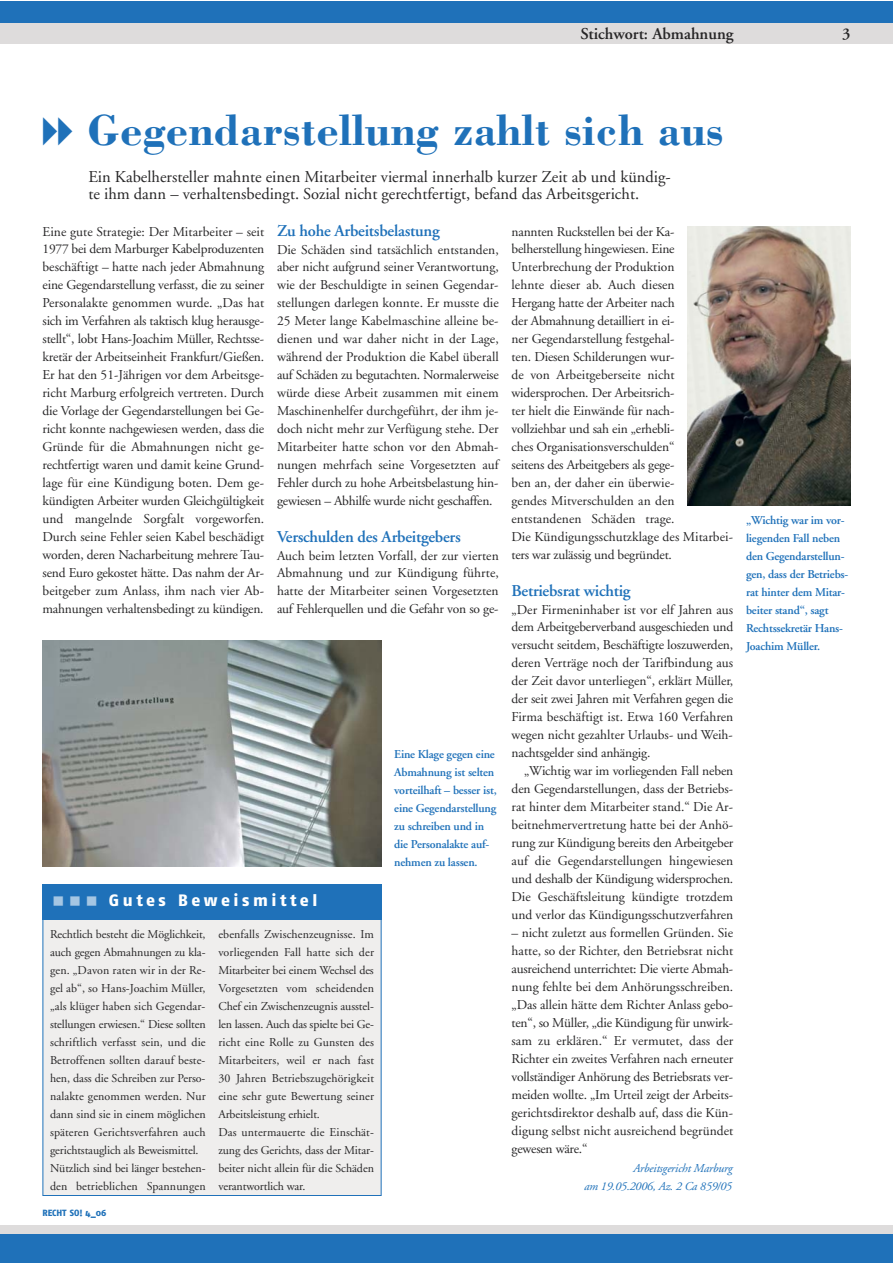
<style>
.page{position:relative;width:893px;height:1263px;background:#fff}
.page>*{position:absolute;margin:0;border:0;box-sizing:border-box;transform-origin:0 0}
.t1{font:700 45px "Bodoni";letter-spacing:.01em;color:#1f71b9}
.t2{font:16.5px/18px "Adobe Garamond";color:#272627}
.t3{font:600 16.5px "Adobe Garamond";letter-spacing:-.015em;color:#1f71b9}
.t4{font:600 16.5px "Adobe Garamond";color:#272627}
.t5{font:16.5px "Fago No Exb";letter-spacing:.215em;color:#fff}
.t6{font:13.5px/18px "Adobe Garamond";letter-spacing:-.01em;color:#272627;text-align:justify}
.t7{font:12px/18px "Adobe Garamond";letter-spacing:.005em;color:#272627}
.t8{font:600 12px/18px "Adobe Garamond";letter-spacing:-.015em;color:#1f71b9}
.t9{font:italic 12px/18px "Adobe Garamond";letter-spacing:-.015em;color:#1f71b9;text-align:right}
.t10{font:9px "Fago No Exb";color:#1f71b9}
</style>
<div class="page">
<img style="left:687px;top:226px;width:163px;height:280px">
<div style="left:43px;top:909px;width:338px;height:286px;background:#efeeed"></div>
<div style="left:43px;top:884px;width:338px;height:36px;background:#1f71b9"></div>
<div style="left:0;top:23px;width:892px;height:21px;background:#dedcdc"></div>
<div style="left:0;top:2px;width:892px;height:21px;background:#1f71b9"></div>
<div style="left:0;top:1226px;width:892px;height:37px;background:#1f71b9"></div>
<div style="left:0;top:1226px;width:892px;height:8px;background:#dedcdc"></div>
<img style="left:43px;top:640px;width:338px;height:226px">
<p class="t4" style="left:580px;top:27px;width:154px">Stichwort: Abmahnung</p>
<p class="t4" style="left:842px;top:27px;width:10px">3</p>
<h1 class="t1" style="left:87px;top:115px;width:638px">Gegendarstellung zahlt sich aus</h1>
<p class="t2" style="left:88px;top:169px;width:584px">Ein Kabelhersteller mahnte einen Mitarbeiter viermal innerhalb kurzer Zeit ab und kündig&shy;te ihm dann – verhaltensbedingt. Sozial nicht gerechtfertigt, befand das Arbeitsgericht.</p>
<p class="t6" style="left:511px;top:223px;width:223px;text-align:left">nannten Ruckstellen bei der Ka&shy;belherstellung hingewiesen. Eine<br>Unterbrechung der Produktion<br>lehnte dieser ab. Auch diesen<br>Hergang hatte der Arbeiter nach<br>der Abmahnung detailliert in ei-<br>ner Gegendarstellung festgehal-<br>ten. Diesen Schilderungen wur-<br>de von Arbeitgeberseite nicht widersprochen. Der Arbeitsrich-<br>ter hielt die Ein wände für nach-<br>vollziehbar und sah ein „erhebli-<br>ches Organisationsverschulden“<br>seitens des Arbeitgebers als gege-<br>ben an, der daher ein überwie-<br>gendes Mitverschulden an den entstandenen Schäden trage.<br>Die Kündigungsschutzklage des Mitarbei&shy;ters war zulässig und begründet.</p>
<p class="t3" style="left:511px;top:584px;width:121px">Betriebsrat wichtig</p>
<p class="t6" style="left:511px;top:601px;width:223px">„Der Firmeninhaber ist vor elf Jahren aus dem Arbeit geberverband ausgeschieden und versucht seitdem, Beschäftigte loszuwerden, deren Verträge noch der Tarifbindung aus der Zeit davor unterliegen“, erklärt Müller, der seit zwei Jahren mit Verfahren gegen die Firma beschäftigt ist. Etwa 160 Verfahren wegen nicht gezahlter Urlaubs- und Weih&shy;nachtsgelder sind anhängig.</p>
<p class="t6" style="left:511px;top:763px;width:223px;text-indent:13px">„Wichtig war im vorliegenden Fall neben den Gegendarstellungen, dass der Betriebs&shy;rat hinter dem Mitarbeiter stand.“ Die Ar&shy;beitnehmervertretung hatte bei der Anhö&shy;rung zur Kündigung bereits den Arbeitgeber auf die Gegendarstellungen hingewiesen und deshalb der Kündigung widersprochen.<br>Die Geschäftsleitung kündigte trotzdem und verlor das Kündigungsschutzverfahren</p>
<p class="t6" style="left:511px;top:925px;width:223px">– nicht zuletzt aus formellen Gründen. Sie hatte, so der Richter, den Betriebsrat nicht ausreichend unterrichtet: Die vierte Abmah&shy;nung fehlte bei dem Anhörungsschreiben. „Das allein hätte dem Richter Anlass gebo&shy;ten“, so Müller, „die Kündigung für unwirk&shy;sam zu erklären.“ Er vermutet, dass der Richter ein zweites Verfahren nach erneuter vollständiger Anhörung des Betriebsrats ver&shy;meiden wollte. „Im Urteil zeigt der Arbeits&shy;gerichtsdirektor deshalb auf, dass die Kün&shy;digung selbst nicht ausreichend begründet gewesen wäre.“</p>
<p class="t9" style="left:584px;top:1160px;width:150px">Arbeitsgericht Marburg<br>am 19.05.2006, Az. 2 Ca 859/05</p>
<p class="t10" style="left:43px;top:1210px;width:65px">RECHT SO! 4_06</p>
<p class="t6" style="left:43px;top:223px;width:223px">Eine gute Strategie: Der Mitarbeiter – seit 1977 bei dem Marburger Kabelproduzenten beschäftigt – hatte nach jeder Abmahnung eine Gegendarstellung verfasst, die zu seiner Personalakte genommen wurde. „Das hat sich im Verfahren als taktisch klug herausge&shy;stellt“, lobt Hans-Joachim Müller, Rechtsse&shy;kretär der Arbeitseinheit Frankfurt/Gießen.<br>Er hat den 51-Jährigen vor dem Arbeitsge&shy;richt Marburg erfolgreich vertreten. Durch die Vorlage der Gegendarstellungen bei Ge&shy;richt konnte nachgewiesen werden, dass die Gründe für die Abmahnungen nicht ge&shy;rechtfertigt waren und damit keine Grund&shy;lage für eine Kündigung boten. Dem ge&shy;kündigten Arbeiter wurden Gleichgültigkeit und mangelnde Sorgfalt vorgeworfen.<br>Durch seine Fehler seien Kabel beschädigt worden, deren Nacharbeitung mehrere Tau&shy;send Euro gekostet hätte. Das nahm der Ar&shy;beitgeber zum Anlass, ihm nach vier Ab&shy;mahnungen verhaltensbedingt zu kündigen.</p>
<p class="t3" style="left:277px;top:224px;width:164px">Zu hohe Arbeitsbelastung</p>
<p class="t6" style="left:277px;top:241px;width:223px">Die Schäden sind tatsächlich entstanden, aber nicht aufgrund seiner Verantwortung, wie der Beschuldigte in seinen Gegendar&shy;stellungen darlegen konnte. Er musste die 25 Meter lange Kabelmaschine alleine be&shy;dienen und war daher nicht in der Lage, während der Produktion die Kabel überall auf Schäden zu begutachten. Normalerweise würde diese Arbeit zusammen mit einem Maschinenhelfer durchgeführt, der ihm je&shy;doch nicht mehr zur Verfügung stehe. Der Mitarbeiter hatte schon vor den Abmah&shy;nungen mehrfach seine Vorgesetzten auf Fehler durch zu hohe Arbeitsbelastung hin&shy;gewiesen – Abhilfe wurde nicht geschaffen.</p>
<p class="t3" style="left:277px;top:530px;width:185px">Verschulden des Arbeitgebers</p>
<p class="t6" style="left:277px;top:547px;width:223px">Auch beim letzten Vorfall, der zur vierten Abmahnung und zur Kündigung führte, hatte der Mitarbeiter seinen Vorgesetzten auf Fehlerquellen und die Gefahr von so ge-</p>
<p class="t8" style="left:394px;top:746px;width:104px">Eine Klage gegen eine<br>Abmahnung ist selten vorteilhaft – besser ist, eine Gegendarstellung zu schreiben und in die Personalakte auf&shy;nehmen zu lassen.</p>
<p class="t5" style="left:109px;top:895px;width:210px">Gutes Beweismittel</p>
<p class="t7" style="left:50px;top:926px;width:157px">Rechtlich besteht die Möglichkeit, auch gegen Abmahnungen zu kla&shy;gen. „Davon raten wir in der Re&shy;gel ab“, so Hans-Joachim Müller, „als klüger haben sich Gegendar&shy;stellungen erwiesen.“ Diese sollten schriftlich verfasst sein, und die Betroffenen sollten darauf beste&shy;hen, dass die Schreiben zur Perso&shy;nal akte genommen werden. Nur dann sind sie in einem möglichen späteren Gerichtsverfahren auch gerichtstauglich als Beweismittel.<br>Nützlich sind bei länger bestehen&shy;den betrieblichen Spannungen</p>
<p class="t7" style="left:218px;top:926px;width:157px">eben falls Zwischenzeugnisse. Im vorliegenden Fall hatte sich der<br>Mit arbeiter bei einem Wechsel des<br>Vorgesetzten vom scheidenden<br>Chef ein Zwischenzeugnis ausstel&shy;len lassen. Auch das spielte bei Ge&shy;richt eine Rolle zu Gunsten des<br>Mitarbeiters, weil er nach fast<br>30 Jahren Betriebszugehörigkeit eine sehr gute Bewertung seiner<br>Arbeitsleistung erhielt.<br>Das untermauerte die Einschät&shy;zung des Gerichts, dass der Mitar&shy;beiter nicht allein für die Schäden verantwortlich war.</p>
<p class="t8" style="left:746px;top:512px;width:104px">„Wichtig war im vor&shy;liegenden Fall neben den Gegendarstellun&shy;gen, dass der Betriebs&shy;rat hinter dem Mitar&shy;beiter stand“, sagt<br>Rechtssekretär Hans-<br>Joachim Müller.</p>
</div>
